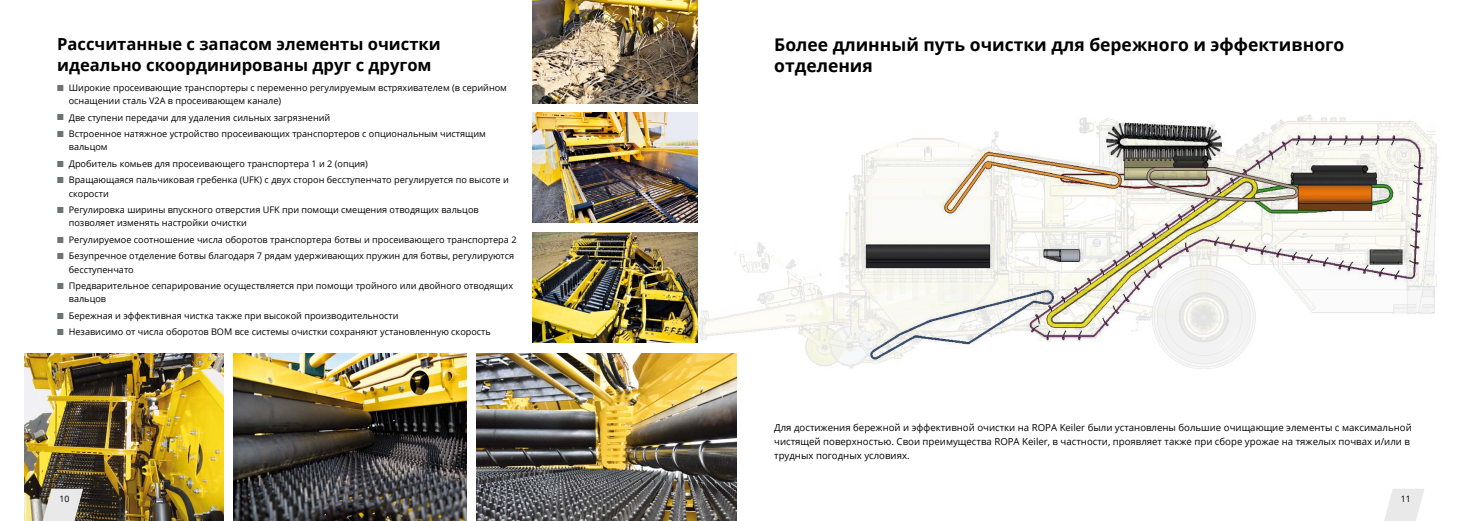
<style>
.page{position:relative;width:1474px;height:521px;background:#fff}
.page>*{position:absolute;margin:0;border:0;box-sizing:border-box;transform-origin:0 0}
.t1{font:700 17.5px/21px "Open Sans";color:#000}
.t2{font:700 16.54px/20.7px "Open Sans";color:#000}
.t3{font:9.62px/14px "Open Sans";color:#000}
.t4{font:9.1px/13.2px "Open Sans";color:#000}
.t5{font:8.75px "Open Sans";color:#000}
.s1{color:#707172}
</style>
<div class="page">
<img style="left:25px;top:353px;width:198px;height:168px">
<img style="left:233px;top:353px;width:233px;height:168px">
<img style="left:476px;top:353px;width:261px;height:168px">
<img style="left:532px;top:233px;width:143px;height:109px">
<img style="left:532px;top:113px;width:143px;height:110px">
<img style="left:532px;top:0;width:165px;height:103px">
<svg style="left:43px;top:489px;width:40px;height:32px"></svg>
<svg style="left:1384px;top:489px;width:40px;height:32px"></svg>
<img style="left:675px;top:100px;width:763px;height:280px">
<h2 class="t2" style="left:57px;top:33px;width:385px">Рассчитанные с запасом элементы очистки идеально скоординированы друг с другом</h2>
<p class="t4" style="left:69px;top:81px;width:439px;text-indent:-12px"><span class="s1">■</span> Широкие просеивающие транспортеры с переменно регулируемым встряхивателем (в серийном оснащении сталь V2A в просеивающем канале)</p>
<p class="t4" style="left:57px;top:110px;width:275px"><span class="s1">■</span> Две ступени передачи для удаления сильных загрязнений</p>
<p class="t4" style="left:69px;top:127px;width:418px;text-indent:-12px"><span class="s1">■</span> Встроенное натяжное устройство просеивающих транспортеров с опциональным чистящим вальцом</p>
<p class="t4" style="left:57px;top:157px;width:312px"><span class="s1">■</span> Дробитель комьев для просеивающего транспортера 1 и 2 (опция)</p>
<p class="t4" style="left:69px;top:173px;width:441px;text-indent:-12px"><span class="s1">■</span> Вращающаяся пальчиковая гребенка (UFK) с двух сторон бесступенчато регулируется по высоте и скорости</p>
<p class="t4" style="left:69px;top:203px;width:411px;text-indent:-12px"><span class="s1">■</span> Регулировка ширины впускного отверстия UFK при помощи смещения отводящих вальцов позволяет изменять настройки очистки</p>
<p class="t4" style="left:57px;top:233px;width:461px"><span class="s1">■</span> Регулируемое соотношение числа оборотов транспортера ботвы и просеивающего транспортера 2</p>
<p class="t4" style="left:69px;top:249px;width:447px;text-indent:-12px"><span class="s1">■</span> Безупречное отделение ботвы благодаря 7 рядам удерживающих пружин для ботвы, регулируются бесступенчато</p>
<p class="t4" style="left:69px;top:279px;width:446px;text-indent:-12px"><span class="s1">■</span> Предварительное сепарирование осуществляется при помощи тройного или двойного отводящих вальцов</p>
<p class="t4" style="left:57px;top:309px;width:343px"><span class="s1">■</span> Бережная и эффективная чистка также при высокой производительности</p>
<p class="t4" style="left:57px;top:325px;width:435px"><span class="s1">■</span> Независимо от числа оборотов ВОМ все системы очистки сохраняют установленную скорость</p>
<h1 class="t1" style="left:774px;top:33px;width:571px">Более длинный путь очистки для бережного и эффективного отделения</h1>
<p class="t3" style="left:774px;top:420px;width:639px">Для достижения бережной и эффективной очистки на ROPA Keiler были установлены большие очищающие элементы с максимальной чистящей поверхностью. Свои преимущества ROPA Keiler, в частности, проявляет также при сборе урожае на тяжелых почвах и/или в трудных погодных условиях.</p>
<p class="t5" style="left:59px;top:492px;width:12px">10</p>
<p class="t5" style="left:1400px;top:492px;width:12px">11</p>
</div>
